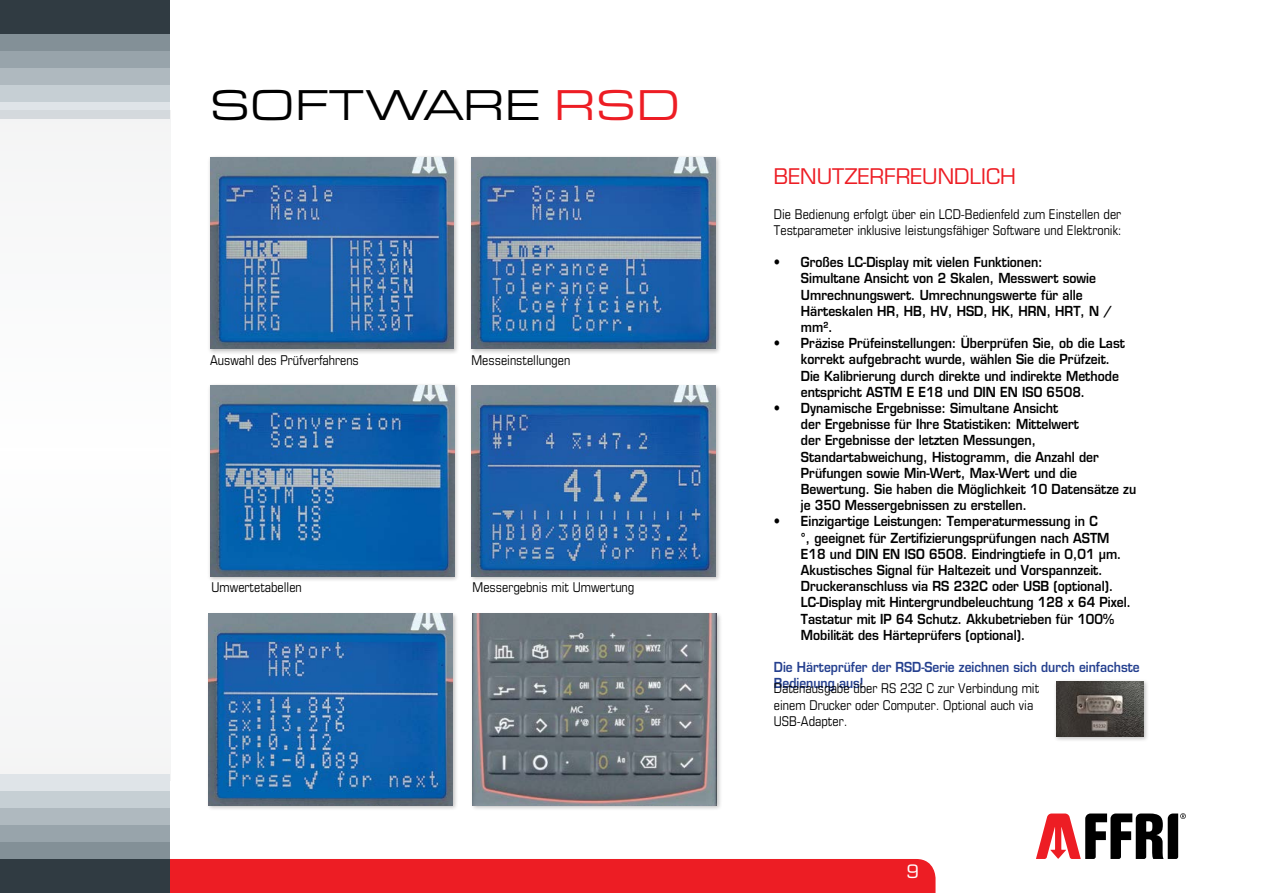
<style>
.page{position:relative;width:1263px;height:893px;background:#fff}
.page>*{position:absolute;margin:0;border:0;box-sizing:border-box;transform-origin:0 0}
.t1{font:44.85px "Eurostile Extended Roman DTC";color:#000}
.t2{font:21px "Eurostile";color:#ed1d24}
.t3{font:18px "Eurostile";color:#fff}
.t4{font:600 13.5px/16.2px "Eurostile";color:#000;scale:.9 1}
.t5{font:condensed 13.5px/16.2px "Eurostile";color:#000}
.t6{font:600 13.5px/16.2px "Eurostile";color:#25408f;scale:.89 1}
.s1{color:#ed1d24}
</style>
<div class="page">
<div style="left:208px;top:155px;width:252px;height:200px;background:#000;opacity:.25"></div>
<img style="left:210px;top:157px;width:244px;height:192px">
<div style="left:469px;top:155px;width:252px;height:200px;background:#000;opacity:.25"></div>
<img style="left:471px;top:157px;width:244px;height:192px">
<div style="left:208px;top:383px;width:252px;height:199px;background:#000;opacity:.25"></div>
<img style="left:210px;top:385px;width:244px;height:191px">
<div style="left:469px;top:383px;width:252px;height:199px;background:#000;opacity:.25"></div>
<img style="left:471px;top:386px;width:244px;height:191px">
<div style="left:206px;top:612px;width:252px;height:199px;background:#000;opacity:.25"></div>
<img style="left:208px;top:614px;width:244px;height:191px">
<div style="left:470px;top:612px;width:252px;height:199px;background:#000;opacity:.25"></div>
<img style="left:472px;top:614px;width:244px;height:191px">
<div style="left:1054px;top:679px;width:96px;height:63px;background:#000;opacity:.25"></div>
<img style="left:1056px;top:682px;width:88px;height:55px">
<div style="left:170px;top:859px;width:765px;height:34px;background:#ed1d24"></div>
<svg style="left:1036px;top:813px;width:150px;height:46px"></svg>
<div style="left:0;top:93px;width:170px;height:26px;background:#dfe4e8"></div>
<div style="left:0;top:76px;width:170px;height:26px;background:#c6cfd4"></div>
<div style="left:0;top:59px;width:170px;height:26px;background:#afb9bf"></div>
<div style="left:0;top:42px;width:170px;height:26px;background:#98a4ab"></div>
<div style="left:0;top:25px;width:170px;height:26px;background:#839097"></div>
<div style="left:0;top:0;width:170px;height:34px;background:#303b42"></div>
<div style="left:0;top:110px;width:170px;height:671px;background:#f9f9fa"></div>
<div style="left:0;top:774px;width:170px;height:25px;background:#dfe4e8"></div>
<div style="left:0;top:791px;width:170px;height:25px;background:#c6cfd4"></div>
<div style="left:0;top:808px;width:170px;height:25px;background:#afb9bf"></div>
<div style="left:0;top:825px;width:170px;height:25px;background:#98a4ab"></div>
<div style="left:0;top:842px;width:170px;height:25px;background:#839097"></div>
<div style="left:0;top:859px;width:170px;height:34px;background:#303b42"></div>
<h1 class="t1" style="left:209px;top:81px;width:472px">SOFTWARE <span class="s1">RSD</span></h1>
<p class="t5" style="left:210px;top:351px;width:150px">Auswahl des Prüfverfahrens</p>
<p class="t5" style="left:471px;top:351px;width:100px">Messeinstellungen</p>
<p class="t5" style="left:212px;top:579px;width:92px">Umwertetabellen</p>
<p class="t5" style="left:473px;top:579px;width:163px">Messergebnis mit Umwertung</p>
<h2 class="t2" style="left:774px;top:164px;width:243px">BENUTZERFREUNDLICH</h2>
<p class="t5" style="left:774px;top:205px;width:349px">Die Bedienung erfolgt über ein LCD-Bedienfeld zum Einstellen der<br>Testparameter inklusive leistungsfähiger Software und Elektronik:</p>
<p class="t4" style="left:801px;top:254px;width:347px;text-indent:-27px">• Großes LC-Display mit vielen Funktionen:<br>Simultane Ansicht von 2 Skalen, Messwert sowie Umrechnungswert. Umrechnungswerte für alle Härteskalen HR, HB, HV, HSD, HK, HRN, HRT, N / mm².</p>
<p class="t4" style="left:801px;top:335px;width:361px;text-indent:-27px">• Präzise Prüfeinstellungen: Überprüfen Sie, ob die Last korrekt aufgebracht wurde, wählen Sie die Prüfzeit.<br>Die Kalibrierung durch direkte und indirekte Methode entspricht ASTM E E18 und DIN EN ISO 6508.</p>
<p class="t4" style="left:801px;top:400px;width:374px;text-indent:-27px">• Dynamische Ergebnisse: Simultane Ansicht<br>der Ergebnisse für Ihre Statistiken: Mittelwert<br>der Ergebnisse der letzten Messungen, Standartabweichung, Histogramm, die Anzahl der Prüfungen sowie Min-Wert, Max-Wert und die Bewertung. Sie haben die Möglichkeit 10 Datensätze zu je 350 Messergebnissen zu erstellen.</p>
<p class="t4" style="left:801px;top:513px;width:368px;text-indent:-27px">• Einzigartige Leistungen: Temperaturmessung in C<br>°, geeignet für Zertifizierungsprüfungen nach ASTM E18 und DIN EN ISO 6508. Eindringtiefe in 0,01 μm.<br>Akustisches Signal für Haltezeit und Vorspannzeit.<br>Druckeranschluss via RS 232C oder USB (optional).<br>LC-Display mit Hintergrundbeleuchtung 128 x 64 Pixel.<br>Tastatur mit IP 64 Schutz. Akkubetrieben für 100% Mobilität des Härteprüfers (optional).</p>
<p class="t6" style="left:774px;top:659px;width:412px">Die Härteprüfer der RSD-Serie zeichnen sich durch einfachste<br>Bedienung aus!</p>
<p class="t5" style="left:774px;top:680px;width:267px">Datenausgabe über RS 232 C zur Verbindung mit einem Drucker oder Computer. Optional auch via<br>USB-Adapter.</p>
<h3 class="t3" style="left:907px;top:860px;width:14px">9</h3>
</div>
